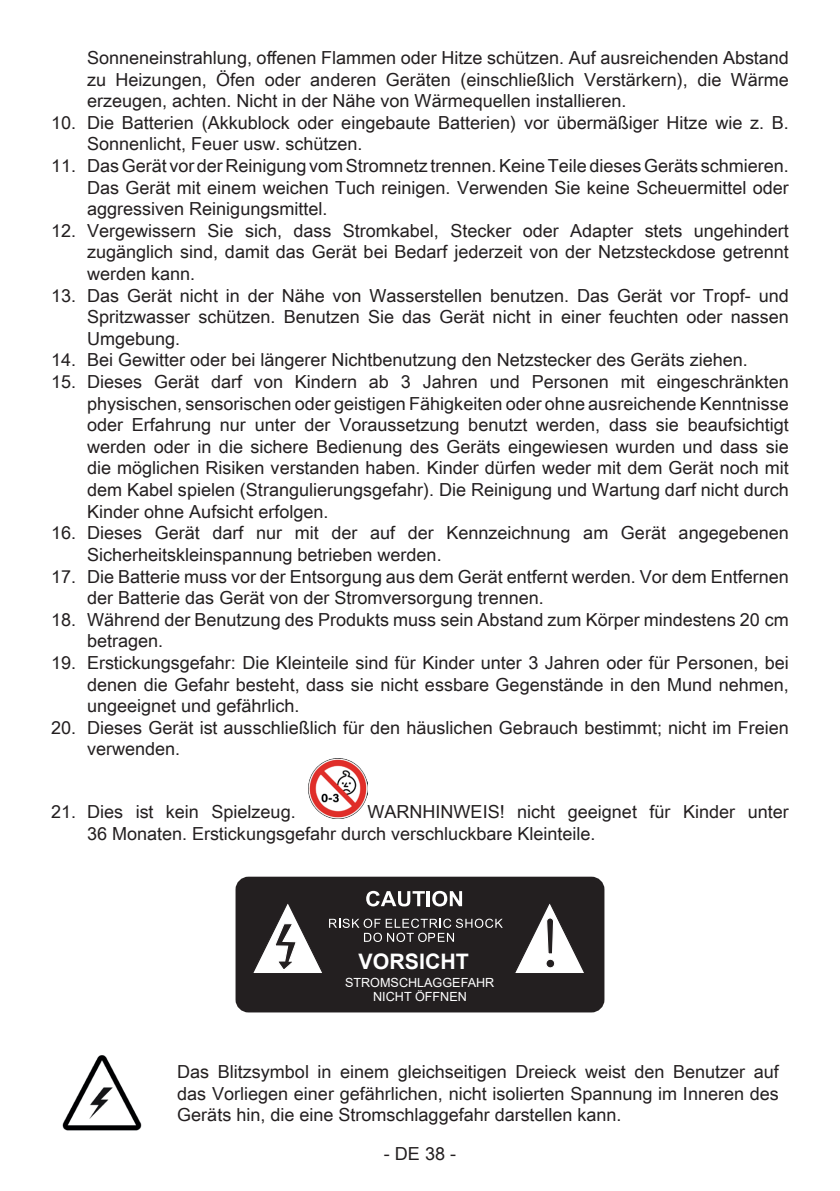
<style>
.page{position:relative;width:840px;height:1191px;background:#fff}
.page>*{position:absolute;margin:0;border:0;box-sizing:border-box;transform-origin:0 0}
.t1{font:700 21.4px "Arial";color:#fff}
.t2{font:18px/21.6px "Arial Unicode MS";color:#231f20;text-align:justify}
.t3{font:12.6px "Arial";color:#fff}
</style>
<div class="page">
<img style="left:308px;top:759px;width:59px;height:59px">
<div style="left:241px;top:882px;width:358px;height:125px;background:#231f20;border-radius:8px"></div>
<div style="left:235px;top:876px;width:369px;height:136px;border:11px solid #231f20;border-radius:8px"></div>
<svg style="left:512px;top:876px;width:74px;height:97px"></svg>
<div style="left:545px;top:959px;width:9px;height:9px;background:#231f20;border-radius:50%"></div>
<div style="left:545px;top:958px;width:10px;height:10px;border:1px solid #fff;border-radius:50%"></div>
<svg style="left:253px;top:891px;width:249px;height:82px"></svg>
<img style="left:62px;top:1056px;width:80px;height:74px">
<p class="t2" style="left:87px;top:46px;width:703px">Sonneneinstrahlung, offenen Flammen oder Hitze schützen. Auf ausreichenden Abstand zu Heizungen, Öfen oder anderen Geräten (einschließlich Verstärkern), die Wärme erzeugen, achten. Nicht in der Nähe von Wärmequellen installieren.</p>
<p class="t2" style="left:87px;top:111px;width:703px;text-indent:-36px">10. Die Batterien (Akkublock oder eingebaute Batterien) vor übermäßiger Hitze wie z. B.<br>Sonnenlicht, Feuer usw. schützen.</p>
<p class="t2" style="left:87px;top:154px;width:702px;text-indent:-36px">11. Das Gerät vor der Reinigung vom Stromnetz trennen. Keine Teile dieses Geräts schmieren.<br>Das Gerät mit einem weichen Tuch reinigen. Verwenden Sie keine Scheuermittel oder aggressiven Reinigungsmittel.</p>
<p class="t2" style="left:87px;top:219px;width:702px;text-indent:-36px">12. Vergewissern Sie sich, dass Stromkabel, Stecker oder Adapter stets ungehindert zugänglich sind, damit das Gerät bei Bedarf jederzeit von der Netzsteckdose getrennt werden kann.</p>
<p class="t2" style="left:87px;top:284px;width:702px;text-indent:-36px">13. Das Gerät nicht in der Nähe von Wasserstellen benutzen. Das Gerät vor Tropf- und Spritzwasser schützen. Benutzen Sie das Gerät nicht in einer feuchten oder nassen Umgebung.</p>
<p class="t2" style="left:51px;top:349px;width:697px">14. Bei Gewitter oder bei längerer Nichtbenutzung den Netzstecker des Geräts ziehen.</p>
<p class="t2" style="left:87px;top:370px;width:703px;text-indent:-36px">15. Dieses Gerät darf von Kindern ab 3 Jahren und Personen mit eingeschränkten physischen, sensorischen oder geistigen Fähigkeiten oder ohne ausreichende Kenntnisse oder Erfahrung nur unter der Voraussetzung benutzt werden, dass sie beaufsichtigt werden oder in die sichere Bedienung des Geräts eingewiesen wurden und dass sie die möglichen Risiken verstanden haben. Kinder dürfen weder mit dem Gerät noch mit dem Kabel spielen (Strangulierungsgefahr). Die Reinigung und Wartung darf nicht durch Kinder ohne Aufsicht erfolgen.</p>
<p class="t2" style="left:87px;top:522px;width:702px;text-indent:-36px">16. Dieses Gerät darf nur mit der auf der Kennzeichnung am Gerät angegebenen<br>Sicherheitskleinspannung betrieben werden.</p>
<p class="t2" style="left:87px;top:565px;width:702px;text-indent:-36px">17. Die Batterie muss vor der Entsorgung aus dem Gerät entfernt werden. Vor dem Entfernen der Batterie das Gerät von der Stromversorgung trennen.</p>
<p class="t2" style="left:87px;top:608px;width:702px;text-indent:-36px">18. Während der Benutzung des Produkts muss sein Abstand zum Körper mindestens 20 cm betragen.</p>
<p class="t2" style="left:87px;top:651px;width:702px;text-indent:-36px">19. Erstickungsgefahr: Die Kleinteile sind für Kinder unter 3 Jahren oder für Personen, bei denen die Gefahr besteht, dass sie nicht essbare Gegenstände in den Mund nehmen, ungeeignet und gefährlich.</p>
<p class="t2" style="left:87px;top:716px;width:703px;text-indent:-36px">20. Dieses Gerät ist ausschließlich für den häuslichen Gebrauch bestimmt; nicht im Freien verwenden.</p>
<p class="t2" style="left:51px;top:800px;width:246px">21. Dies ist kein Spielzeug.</p>
<p class="t2" style="left:87px;top:800px;width:702px;text-indent:280px">WARNHINWEIS! nicht geeignet für Kinder unter<br>36 Monaten. Erstickungsgefahr durch verschluckbare Kleinteile.</p>
<p class="t1" style="left:358px;top:946px;width:112px">VORSICHT</p>
<p class="t3" style="left:345px;top:974px;width:151px">STROMSCHLAGGEFAHR</p>
<p class="t3" style="left:373px;top:988px;width:95px">NICHT ÖFFNEN</p>
<p class="t2" style="left:177px;top:1060px;width:602px">Das Blitzsymbol in einem gleichseitigen Dreieck weist den Benutzer auf das Vorliegen einer gefährlichen, nicht isolierten Spannung im Inneren des Geräts hin, die eine Stromschlaggefahr darstellen kann.</p>
<p class="t2" style="left:384px;top:1142px;width:74px">- DE 38 -</p>
</div>
